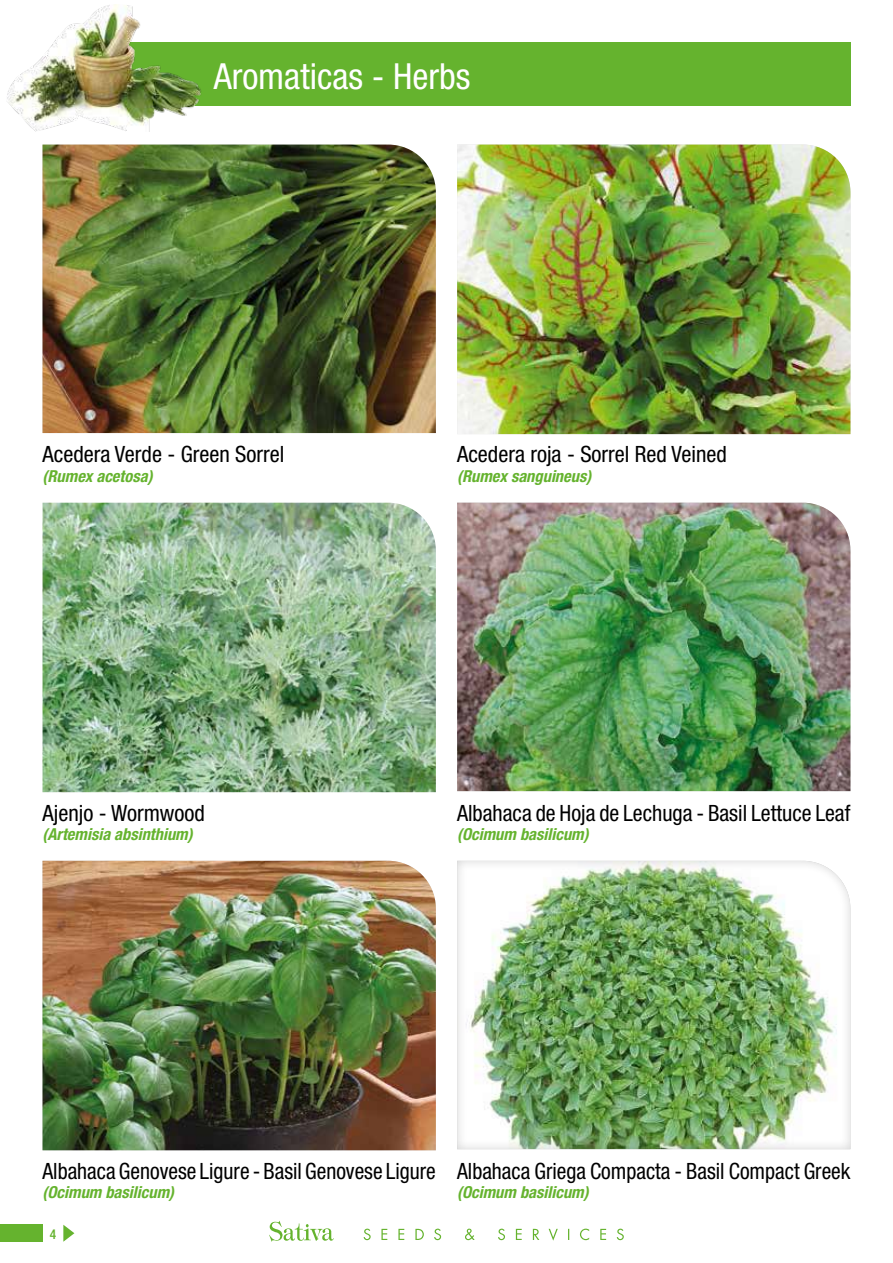
<style>
.page{position:relative;width:893px;height:1263px;background:#fff}
.page>*{position:absolute;margin:0;border:0;box-sizing:border-box;transform-origin:0 0}
.t1{font:condensed 36px "Helvetica Neue";color:#fff}
.t2{font:condensed 22.5px "Helvetica Neue";color:#000}
.t3{font:condensed 22.5px "Helvetica Neue";color:#000;scale:.96 1}
.t4{font:italic 700 condensed 16.5px "Helvetica Neue";color:#65b32e}
.t5{font:500 condensed 13.5px "Helvetica Neue";color:#65b32e}
</style>
<div class="page">
<div style="left:0;top:1225px;width:43px;height:17px;background:#65b32e"></div>
<svg style="left:63px;top:1225px;width:11px;height:17px"></svg>
<svg style="left:364px;top:1228px;width:260px;height:13px"></svg>
<svg style="left:269px;top:1220px;width:65px;height:22px"></svg>
<div style="left:73px;top:43px;width:777px;height:63px;background:#65b32e"></div>
<img style="left:7px;top:4px;width:202px;height:127px">
<img style="left:43px;top:145px;width:393px;height:288px">
<div style="left:456px;top:859px;width:397px;height:291px;background:#000;opacity:.2"></div>
<img style="left:457px;top:503px;width:393px;height:288px">
<img style="left:43px;top:861px;width:393px;height:289px">
<img style="left:43px;top:503px;width:393px;height:289px">
<img style="left:457px;top:145px;width:393px;height:289px">
<h1 class="t1" style="left:214px;top:55px;width:258px">Aromaticas - Herbs</h1>
<p class="t2" style="left:43px;top:441px;width:243px">Acedera Verde - Green Sorrel</p>
<p class="t4" style="left:43px;top:466px;width:112px">(Rumex acetosa)</p>
<p class="t2" style="left:457px;top:441px;width:271px">Acedera roja - Sorrel Red Veined</p>
<p class="t4" style="left:457px;top:466px;width:136px">(Rumex sanguineus)</p>
<p class="t2" style="left:43px;top:800px;width:164px">Ajenjo - Wormwood</p>
<p class="t4" style="left:43px;top:824px;width:152px">(Artemisia absinthium)</p>
<p class="t2" style="left:457px;top:800px;width:395px">Albahaca de Hoja de Lechuga - Basil Lettuce Leaf</p>
<p class="t4" style="left:457px;top:824px;width:133px">(Ocimum basilicum)</p>
<p class="t3" style="left:43px;top:1158px;width:411px">Albahaca Genovese Ligure - Basil Genovese Ligure</p>
<p class="t4" style="left:43px;top:1182px;width:133px">(Ocimum basilicum)</p>
<p class="t5" style="left:50px;top:1226px;width:8px">4</p>
<p class="t3" style="left:457px;top:1158px;width:411px">Albahaca Griega Compacta - Basil Compact Greek</p>
<p class="t4" style="left:457px;top:1182px;width:133px">(Ocimum basilicum)</p>
</div>
